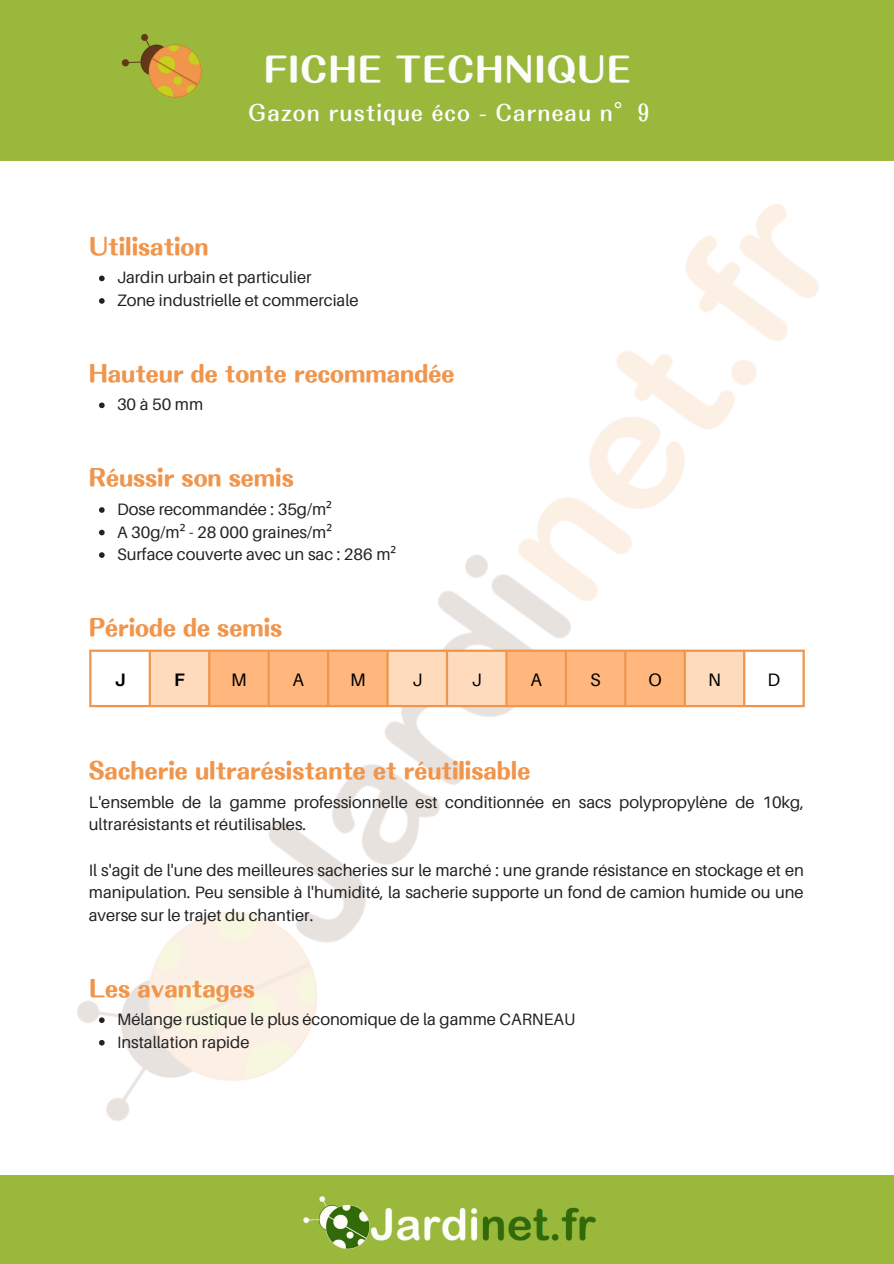
<style>
.page{position:relative;width:894px;height:1264px;background:#fff}
.page>*{position:absolute;margin:0;border:0;box-sizing:border-box;transform-origin:0 0}
.t1{font:34.05px "Motoya Ma Aporo Std W6";letter-spacing:.05em;color:#fcfcfc}
.t2{font:23.25px "Motoya Ma Aporo Std W6";color:#f0954b}
.t3{font:22.5px "Motoya Ma Aporo Std W4";letter-spacing:.05em;color:#fff}
.t4{font:18px "Aileron";color:#000}
.t5{font:700 18px "Aileron";color:#000}
.t6{font:16.5px/22.5px "Aileron";color:#222}
.t7{font:16.5px "Aileron";letter-spacing:.105em;color:#222}
.s1{font-family:"Noto Sans"}
</style>
<div class="page">
<img style="left:77px;top:204px;width:742px;height:917px">
<div style="left:0;top:0;width:893px;height:161px;background:#99b83c"></div>
<div style="left:0;top:1175px;width:893px;height:88px;background:#99b83c"></div>
<img style="left:121px;top:34px;width:81px;height:64px">
<img style="left:303px;top:1196px;width:292px;height:54px">
<svg style="left:99px;top:402px;width:6px;height:6px"></svg>
<svg style="left:99px;top:275px;width:6px;height:6px"></svg>
<svg style="left:99px;top:298px;width:6px;height:6px"></svg>
<svg style="left:99px;top:507px;width:6px;height:6px"></svg>
<svg style="left:99px;top:529px;width:6px;height:6px"></svg>
<svg style="left:99px;top:552px;width:6px;height:6px"></svg>
<svg style="left:151px;top:652px;width:591px;height:53px;background:#fec596"></svg>
<hr style="left:89px;top:652px;width:2px;height:53px;background:#f0954b">
<hr style="left:149px;top:652px;width:2px;height:53px;background:#f0954b">
<hr style="left:208px;top:652px;width:2px;height:53px;background:#f0954b">
<hr style="left:267px;top:652px;width:3px;height:53px;background:#f0954b">
<hr style="left:327px;top:652px;width:2px;height:53px;background:#f0954b">
<hr style="left:386px;top:652px;width:2px;height:53px;background:#f0954b">
<hr style="left:446px;top:652px;width:2px;height:53px;background:#f0954b">
<hr style="left:505px;top:652px;width:2px;height:53px;background:#f0954b">
<hr style="left:564px;top:652px;width:3px;height:53px;background:#f0954b">
<hr style="left:624px;top:652px;width:2px;height:53px;background:#f0954b">
<hr style="left:683px;top:652px;width:2px;height:53px;background:#f0954b">
<hr style="left:742px;top:652px;width:3px;height:53px;background:#f0954b">
<hr style="left:802px;top:652px;width:2px;height:53px;background:#f0954b">
<hr style="left:89px;top:649px;width:715px;height:3px;background:#f0954b">
<hr style="left:89px;top:705px;width:715px;height:2px;background:#f0954b">
<svg style="left:99px;top:1017px;width:6px;height:6px"></svg>
<svg style="left:99px;top:1039px;width:6px;height:6px"></svg>
<h1 class="t1" style="left:264px;top:52px;width:368px">FICHE TECHNIQUE</h1>
<h3 class="t3" style="left:248px;top:101px;width:402px">Gazon rustique éco - Carneau n°9</h3>
<h2 class="t2" style="left:89px;top:234px;width:121px">Utilisation</h2>
<p class="t6" style="left:117px;top:266px;width:243px">Jardin urbain et particulier<br>Zone industrielle et commerciale</p>
<h2 class="t2" style="left:89px;top:361px;width:367px">Hauteur de tonte recommandée</h2>
<p class="t7" style="left:117px;top:394px;width:88px">30à50mm</p>
<h2 class="t2" style="left:89px;top:466px;width:206px">Réussir son semis</h2>
<p class="t6" style="left:117px;top:497px;width:281px">Dose recommandée : 35g/m<span class="s1">²<br></span>A 30g/m<span class="s1">²</span> - 28 000 graines/m<span class="s1">²<br></span>Surface couverte avec un sac : 286 m<span class="s1">²</span></p>
<h2 class="t2" style="left:89px;top:615px;width:195px">Période de semis</h2>
<p class="t5" style="left:115px;top:668px;width:12px">J</p>
<p class="t5" style="left:174px;top:668px;width:12px">F</p>
<p class="t4" style="left:231px;top:668px;width:17px">M</p>
<p class="t4" style="left:292px;top:668px;width:13px">A</p>
<p class="t4" style="left:350px;top:668px;width:17px">M</p>
<p class="t4" style="left:412px;top:668px;width:11px">J</p>
<p class="t4" style="left:471px;top:668px;width:11px">J</p>
<p class="t4" style="left:530px;top:668px;width:13px">A</p>
<p class="t4" style="left:590px;top:668px;width:12px">S</p>
<p class="t4" style="left:648px;top:668px;width:15px">O</p>
<p class="t4" style="left:707px;top:668px;width:14px">N</p>
<p class="t4" style="left:767px;top:668px;width:14px">D</p>
<h2 class="t2" style="left:89px;top:758px;width:443px">Sacherie ultrarésistante et réutilisable</h2>
<p class="t6" style="left:89px;top:790px;width:716px">L'ensemble de la gamme professionnelle est conditionnée en sacs polypropylène de 10kg, ultrarésistants et réutilisables.</p>
<p class="t6" style="left:89px;top:858px;width:716px;text-align:justify">Il s'agit de l'une des meilleures sacheries sur le marché : une grande résistance en stockage et en manipulation. Peu sensible à l'humidité, la sacherie supporte un fond de camion humide ou une averse sur le trajet du chantier.</p>
<h2 class="t2" style="left:89px;top:976px;width:167px">Les avantages</h2>
<p class="t6" style="left:117px;top:1007px;width:459px">Mélange rustique le plus économique de la gamme CARNEAU<br>Installation rapide</p>
</div>
